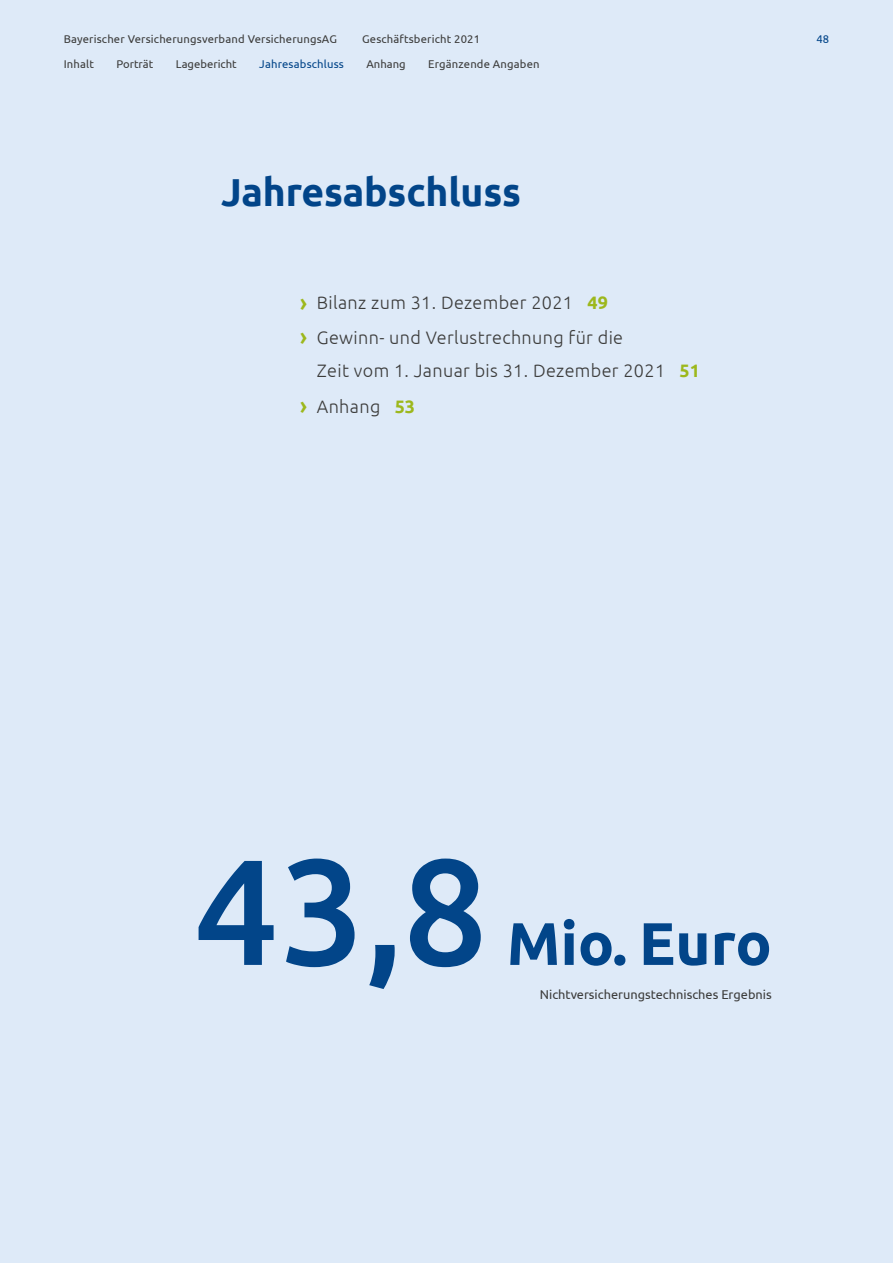
<style>
.page{position:relative;width:893px;height:1263px;background:#deeaf8}
.page>*{position:absolute;margin:0;border:0;box-sizing:border-box;transform-origin:0 0}
.t1{font:500 150px "Ubuntu";color:#024589}
.t2{font:700 60px "Ubuntu";color:#024589}
.t3{font:700 39px "Ubuntu";letter-spacing:-.005em;color:#024589}
.t4{font:300 18px "Ubuntu";letter-spacing:.02em;color:#3c3c3b}
.t5{font:12.75px "Ubuntu";color:#3c3c3b}
.t6{font:11.25px "Ubuntu";letter-spacing:.015em;color:#3c3c3b}
.t7{font:11.25px "Ubuntu";letter-spacing:.015em;color:#024589}
.s1{font-weight:500;font-size:24px;color:#9db81d}
.s2{font-weight:700;color:#9db81d}
</style>
<div class="page">
<p class="t6" style="left:64px;top:32px;width:275px">Bayerischer Versicherungsverband VersicherungsAG</p>
<p class="t6" style="left:362px;top:32px;width:119px">Geschäftsbericht 2021</p>
<p class="t7" style="left:816px;top:32px;width:14px">48</p>
<p class="t6" style="left:64px;top:57px;width:32px">Inhalt</p>
<p class="t6" style="left:117px;top:57px;width:38px">Porträt</p>
<p class="t6" style="left:176px;top:57px;width:62px">Lagebericht</p>
<p class="t7" style="left:259px;top:57px;width:86px">Jahresabschluss</p>
<p class="t6" style="left:366px;top:57px;width:41px">Anhang</p>
<p class="t6" style="left:428px;top:57px;width:113px">Ergänzende Angaben</p>
<h3 class="t3" style="left:221px;top:168px;width:301px">Jahresabschluss</h3>
<h3 class="t4" style="left:300px;top:292px;width:310px"><span class="s1">›</span> Bilanz zum 31. Dezember 2021 <span class="s2">49</span></h3>
<h3 class="t4" style="left:300px;top:327px;width:325px"><span class="s1">›</span> Gewinn- und Verlustrechnung für die</h3>
<h3 class="t4" style="left:317px;top:360px;width:385px">Zeit vom 1. Januar bis 31. Dezember 2021 <span class="s2">51</span></h3>
<h3 class="t4" style="left:300px;top:396px;width:117px"><span class="s1">›</span> Anhang <span class="s2">53</span></h3>
<h1 class="t1" style="left:194px;top:817px;width:296px">43,8</h1>
<h2 class="t2" style="left:507px;top:907px;width:267px">Mio. Euro</h2>
<p class="t5" style="left:540px;top:987px;width:233px">Nichtversicherungstechnisches Ergebnis</p>
</div>
